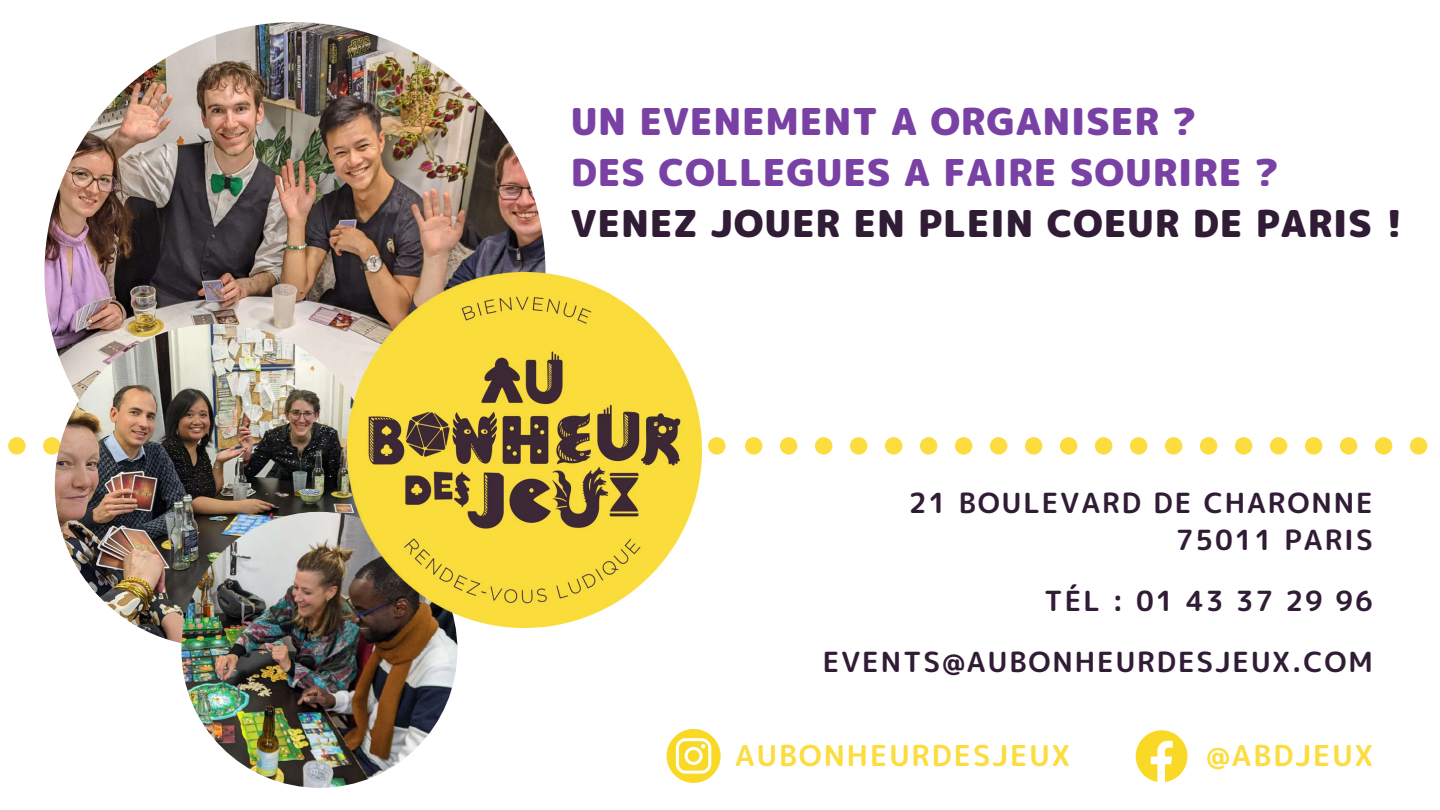
<style>
.page{position:relative;width:1440px;height:810px;background:#fff}
.page>*{position:absolute;margin:0;border:0;box-sizing:border-box;transform-origin:0 0}
.t1{font:37px/51px "rounded mplus 1 p black";letter-spacing:.02em;color:#7941a4}
.t2{font:37px "rounded mplus 1 p black";letter-spacing:.02em;color:#311c35}
.t3{font:28.8px "rounded mplus 1 p bold";letter-spacing:.07em;color:#fcdc3f}
.t4{font:27.8px/37.5px "rounded mplus 1 p bold";letter-spacing:.07em;color:#311c35;text-align:right}
</style>
<div class="page">
<svg style="left:8px;top:437px;width:718px;height:18px"></svg>
<svg style="left:745px;top:437px;width:683px;height:18px"></svg>
<img style="left:44px;top:22px;width:502px;height:501px;border-radius:50%">
<svg style="left:667px;top:729px;width:54px;height:54px"></svg>
<svg style="left:1136px;top:730px;width:51px;height:52px"></svg>
<img style="left:55px;top:324px;width:323px;height:323px;border-radius:50%">
<img style="left:181px;top:512px;width:276px;height:276px;border-radius:50%">
<img style="left:347px;top:273px;width:355px;height:355px">
<h1 class="t1" style="left:571px;top:95px;width:709px">UN EVENEMENT A ORGANISER ?<br>DES COLLEGUES A FAIRE SOURIRE ?</h1>
<h1 class="t2" style="left:571px;top:197px;width:834px">VENEZ JOUER EN PLEIN COEUR DE PARIS !</h1>
<p class="t4" style="left:909px;top:483px;width:465px">21 BOULEVARD DE CHARONNE<br>75011 PARIS</p>
<p class="t4" style="left:823px;top:571px;width:552px;line-height:60.8px">TÉL : 01 43 37 29 96<br>EVENTS@AUBONHEURDESJEUX.COM</p>
<p class="t3" style="left:735px;top:735px;width:336px">AUBONHEURDESJEUX</p>
<p class="t3" style="left:1206px;top:735px;width:168px">@ABDJEUX</p>
</div>
